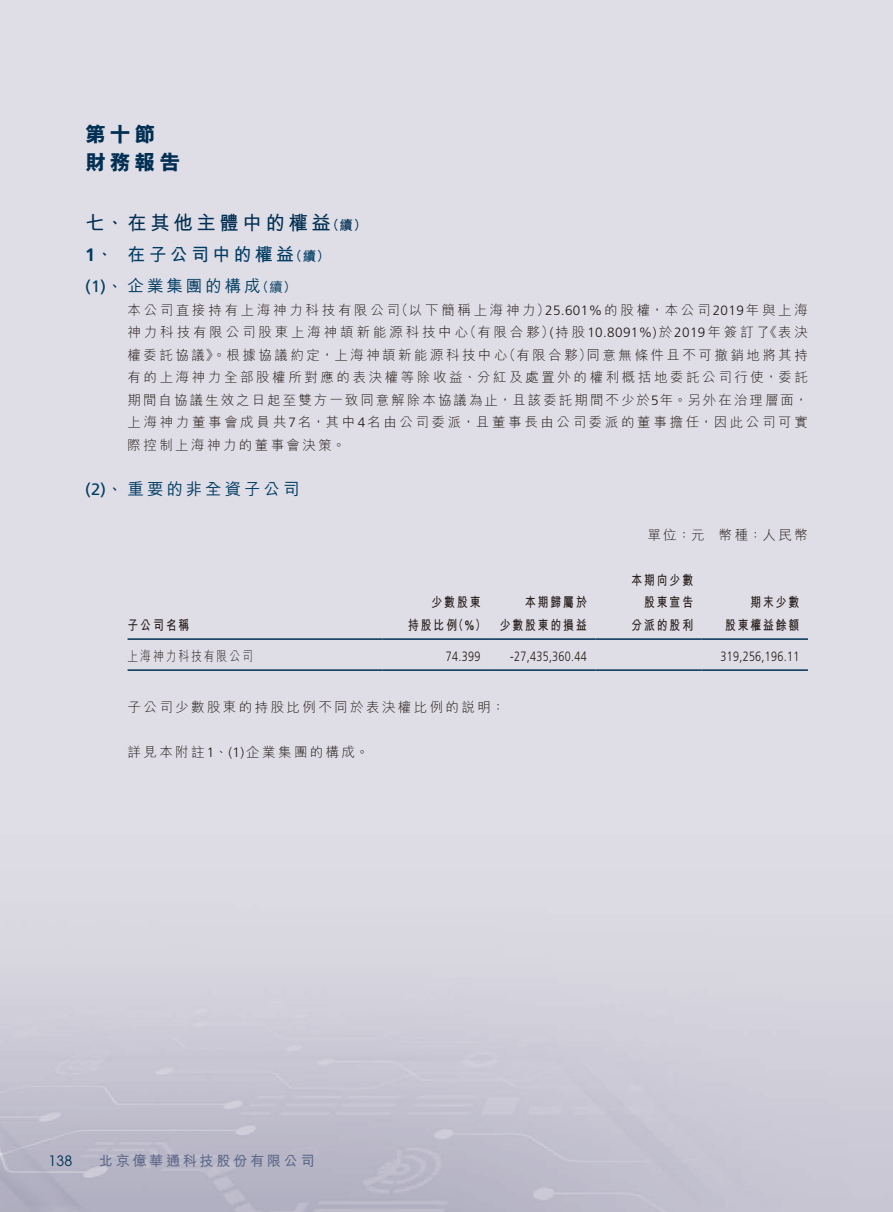
<style>
.page{position:relative;width:893px;height:1212px;background:#fff}
.page>*{position:absolute;margin:0;border:0;box-sizing:border-box;transform-origin:0 0}
.t1{font:800 21px/28.5px "M Hei HK";letter-spacing:.18em;color:#002f53}
.t2{font:700 19.5px "M Hei HK";letter-spacing:.18em;color:#002f53}
.t3{font:700 18px "M Hei HK";letter-spacing:.18em;color:#003b62}
.t4{font:500 16.5px "M Hei HK";letter-spacing:.18em;color:#003b62}
.t5{font:700 14.25px "M Hei HK";letter-spacing:.18em;color:#5f698a}
.t6{font:14.25px "ITC Avant Garde Pro";color:#002f53}
.t7{font:300 13.5px/22.5px "M Hei HK";letter-spacing:.185em;color:#231916}
.t8{font:700 13.5px/22.5px "M Hei HK";letter-spacing:.18em;color:#231916;text-align:right;scale:.8 1}
.t9{font:300 13.5px "M Hei HK";letter-spacing:.21em;color:#231916}
.t10{font:300 13.5px "Frutiger LT Pro";letter-spacing:.03em;color:#231916;scale:.8 1}
.t11{font:300 13.5px "Frutiger LT Pro";letter-spacing:.03em;color:#231916}
.t12{font:300 13.5px "M Hei HK";letter-spacing:.185em;color:#231916;scale:.8 1}
.t13{font:700 13.5px "M Hei HK";color:#002f53}
.t14{font:700 13.5px "M Hei HK";color:#003b62}
.t15{font:500 13.5px "M Hei HK";color:#003b62}
.s1{font-family:"Frutiger LT Pro"}
.s2{font-family:"Frutiger LT Pro";font-weight:400}
.s3{font-family:"M Hei HK"}
</style>
<div class="page">
<hr style="left:128px;top:638px;width:255px;height:2px;background:#002f53">
<hr style="left:383px;top:638px;width:106px;height:2px;background:#002f53">
<hr style="left:489px;top:638px;width:106px;height:2px;background:#002f53">
<hr style="left:595px;top:638px;width:107px;height:2px;background:#002f53">
<hr style="left:702px;top:638px;width:106px;height:2px;background:#002f53">
<hr style="left:128px;top:669px;width:255px;height:2px;background:#002f53">
<hr style="left:383px;top:669px;width:106px;height:2px;background:#002f53">
<hr style="left:489px;top:669px;width:106px;height:2px;background:#002f53">
<hr style="left:595px;top:669px;width:107px;height:2px;background:#002f53">
<hr style="left:702px;top:669px;width:106px;height:2px;background:#002f53">
<h1 class="t1" style="left:85px;top:120px;width:97px">第十節財務報告</h1>
<h2 class="t2" style="left:85px;top:209px;width:247px">七、在其他主體中的權益</h2>
<p class="t14" style="left:289px;top:246px;width:43px">（續(</p>
<p class="t13" style="left:326px;top:215px;width:43px">（續(</p>
<h3 class="t3" style="left:128px;top:241px;width:168px">在子公司中的權益</h3>
<h3 class="t3" style="left:85px;top:241px;width:30px">、<span class="s1">1</span></h3>
<p class="t4" style="left:85px;top:274px;width:177px"><span class="s2">1( )</span>、企業集團的構成</p>
<p class="t15" style="left:255px;top:277px;width:43px">（續(</p>
<p class="t7" style="left:128px;top:298px;width:274px">本公司直接持有上海神力科技有限公司</p>
<p class="t7" style="left:395px;top:298px;width:157px">（以下簡稱上海神力）</p>
<p class="t11" style="left:545px;top:302px;width:264px">25.601%<span class="s3">的股權，本公司</span>2019<span class="s3">年與上海</span></p>
<p class="t9" style="left:128px;top:323px;width:342px">神力科技有限公司股東上海神頡新能源科技中心</p>
<p class="t9" style="left:463px;top:323px;width:346px">（有限合夥）<span class="s1">(</span>持股<span class="s1">10.8091%</span> 於<span class="s1">) 2019</span>年簽訂 《了表決</p>
<p class="t7" style="left:128px;top:343px;width:682px">權委託協議》。根據協議約定，上海神頡新能源科技中心<br>有的上海神力全部股權所對應的表決權等除收益、分紅及處置外的權利概括地委託公司行使，委託期間自協議生效之日起至雙方一致同意解除本協議為止，且該委託期間不少於<span class="s1">5</span>年。另外在治理層面，上海神力董事會成員共<span class="s1">7</span>名，其中<span class="s1">4</span>名由公司委派，且董事長由公司委派的董事擔任，因此公司可實際控制上海神力的董事會決策。</p>
<p class="t4" style="left:85px;top:476px;width:216px"><span class="s2">2( )</span>、重要的非全資子公司</p>
<p class="t7" style="left:719px;top:523px;width:90px">幣種：人民幣</p>
<p class="t7" style="left:502px;top:343px;width:91px">（有限合夥）</p>
<p class="t7" style="left:587px;top:343px;width:223px">同意無條件且不可撤銷地將其持</p>
<p class="t7" style="left:648px;top:523px;width:59px">單位：元</p>
<p class="t8" style="left:128px;top:612px;width:79px">子公司名稱</p>
<p class="t8" style="left:408px;top:590px;width:99px;text-align:left;text-indent:23px">少數股東持股比 )例 <span class="s1">%</span>(</p>
<p class="t8" style="left:500px;top:590px;width:110px">本期歸屬於<br>少數股東的損益</p>
<p class="t12" style="left:128px;top:646px;width:158px">上海神力科技有限公司</p>
<p class="t7" style="left:128px;top:696px;width:379px">子公司少數股東的持股比例不同於表決權比例的說明：</p>
<p class="t7" style="left:128px;top:741px;width:243px">詳見本附註<span class="s1">1</span>、<span class="s1">( )1</span> 企業集團的構成。</p>
<p class="t10" style="left:446px;top:648px;width:45px">74.399</p>
<p class="t10" style="left:510px;top:648px;width:97px">-27,435,360.44</p>
<p class="t8" style="left:631px;top:567px;width:79px">本期向少數股東宣告分派的股利</p>
<p class="t8" style="left:725px;top:590px;width:95px">期末少數<br>股東權益餘額</p>
<p class="t10" style="left:720px;top:648px;width:100px">319,256,196.11</p>
<p class="t6" style="left:49px;top:1152px;width:25px">138</p>
<p class="t5" style="left:99px;top:1151px;width:217px">北京億華通科技股份有限公司</p>
</div>
